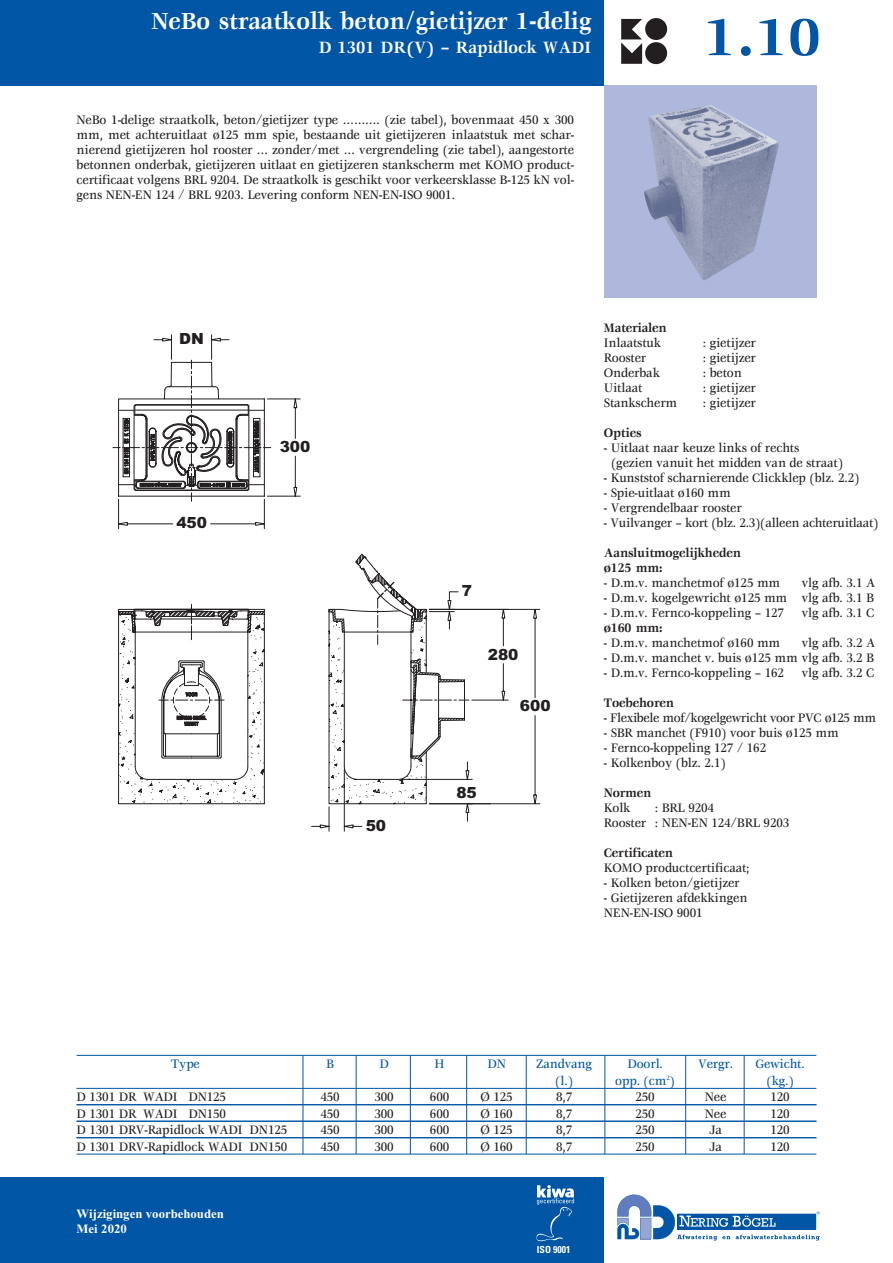
<style>
.page{position:relative;width:893px;height:1263px;background:#fff}
.page>*{position:absolute;margin:0;border:0;box-sizing:border-box;transform-origin:0 0}
.t1{font:700 57px "Veljovic";color:#0155a5}
.t2{font:700 25.5px "Veljovic";color:#fff;scale:.9 1}
.t3{font:700 18px "Veljovic";color:#fff;scale:.9 1}
.t4{font:900 15.3px "Arial";letter-spacing:.005em;color:#231f20}
.t5{font:500 13.5px/15px "Veljovic";letter-spacing:-.01em;color:#231f20;scale:.9 1}
.t6{font:700 13.5px/15px "Veljovic";letter-spacing:-.01em;color:#231f20;scale:.9 1}
.t7{font:500 13.5px "Veljovic";letter-spacing:-.01em;color:#0155a5;scale:.9 1}
.t8{font:500 13.5px "Veljovic";letter-spacing:-.03em;color:#231f20;scale:.9 1}
.t9{font:700 12.75px/15px "Times New Roman";color:#fff}
.t10{font:700 condensed 9.75px "Univers LT Std";color:#fff}
</style>
<div class="page">
<div style="left:0;top:1178px;width:604px;height:85px;background:#0155a5"></div>
<div style="left:0;top:0;width:604px;height:85px;background:#0155a5"></div>
<svg style="left:617px;top:1194px;width:203px;height:46px"></svg>
<svg style="left:621px;top:19px;width:21px;height:45px"></svg>
<div style="left:645px;top:18px;width:22px;height:22px;background:#231f20;border-radius:50%"></div>
<div style="left:645px;top:42px;width:22px;height:22px;background:#231f20;border-radius:50%"></div>
<svg style="left:537px;top:1185px;width:37px;height:56px"></svg>
<div style="left:604px;top:85px;width:212px;height:213px;background:#adb8dc"></div>
<img style="left:644px;top:105px;width:135px;height:175px">
<hr style="left:77px;top:1055px;width:739px;height:1px;background:#0155a5">
<hr style="left:77px;top:1088px;width:739px;height:1px;background:#0155a5">
<hr style="left:77px;top:1104px;width:739px;height:1px;background:#0155a5">
<hr style="left:77px;top:1121px;width:739px;height:1px;background:#0155a5">
<hr style="left:77px;top:1137px;width:739px;height:1px;background:#0155a5">
<hr style="left:77px;top:1154px;width:739px;height:1px;background:#0155a5">
<hr style="left:605px;top:1055px;width:1px;height:99px;background:#0155a5">
<hr style="left:303px;top:1055px;width:1px;height:99px;background:#0155a5">
<hr style="left:356px;top:1055px;width:1px;height:99px;background:#0155a5">
<hr style="left:410px;top:1055px;width:1px;height:99px;background:#0155a5">
<hr style="left:466px;top:1055px;width:1px;height:99px;background:#0155a5">
<hr style="left:526px;top:1055px;width:1px;height:99px;background:#0155a5">
<hr style="left:685px;top:1055px;width:1px;height:99px;background:#0155a5">
<hr style="left:744px;top:1055px;width:1px;height:99px;background:#0155a5">
<svg style="left:112px;top:334px;width:428px;height:498px"></svg>
<h2 class="t2" style="left:152px;top:11px;width:490px">NeBo straatkolk beton/gietijzer 1-delig</h2>
<h3 class="t3" style="left:319px;top:41px;width:304px">D 1301 DR(V) – Rapidlock WADI</h3>
<p class="t5" style="left:77px;top:113px;width:554px;text-align:justify">NeBo 1-delige straatkolk, beton/gietijzer type ………. (zie tabel), bovenmaat 450 x 300 mm, met achteruitlaat ø125 mm spie, bestaande uit gietijzeren inlaatstuk met schar&shy;nierend gietijzeren hol rooster … zonder/met … vergrendeling (zie tabel), aangestorte betonnen onderbak, gietijzeren uitlaat en gietijzeren stankscherm met KOMO product&shy;certificaat volgens BRL 9204. De straatkolk is geschikt voor verkeersklasse B-125 kN vol&shy;gens NEN-EN 124 / BRL 9203. Levering conform NEN-EN-ISO 9001.</p>
<h1 class="t1" style="left:704px;top:15px;width:119px">1.10</h1>
<p class="t4" style="left:179px;top:330px;width:26px">DN</p>
<p class="t4" style="left:176px;top:514px;width:32px">450</p>
<p class="t4" style="left:280px;top:438px;width:32px">300</p>
<p class="t4" style="left:366px;top:816px;width:22px">50</p>
<p class="t4" style="left:462px;top:582px;width:12px">7</p>
<p class="t4" style="left:488px;top:646px;width:32px">280</p>
<p class="t4" style="left:520px;top:697px;width:32px">600</p>
<p class="t4" style="left:456px;top:783px;width:22px">85</p>
<p class="t6" style="left:604px;top:322px;width:71px">Materialen</p>
<p class="t5" style="left:604px;top:337px;width:65px">Inlaatstuk</p>
<p class="t5" style="left:703px;top:337px;width:61px">: gietijzer</p>
<p class="t5" style="left:604px;top:352px;width:49px">Rooster</p>
<p class="t5" style="left:703px;top:352px;width:61px">: gietijzer</p>
<p class="t5" style="left:604px;top:367px;width:64px">Onderbak</p>
<p class="t5" style="left:703px;top:367px;width:45px">: beton</p>
<p class="t5" style="left:604px;top:382px;width:44px">Uitlaat</p>
<p class="t5" style="left:703px;top:382px;width:61px">: gietijzer</p>
<p class="t5" style="left:604px;top:397px;width:83px">Stankscherm</p>
<p class="t5" style="left:703px;top:397px;width:61px">: gietijzer</p>
<p class="t6" style="left:604px;top:427px;width:43px">Opties</p>
<p class="t5" style="left:611px;top:442px;width:259px;text-indent:-7px">- Uitlaat naar keuze links of rechts (gezien vanuit het midden van de straat)</p>
<p class="t5" style="left:604px;top:472px;width:286px">- Kunststof scharnierende Clickklep (blz. 2.2)</p>
<p class="t5" style="left:604px;top:487px;width:143px">- Spie-uitlaat ø160 mm</p>
<p class="t5" style="left:604px;top:502px;width:155px">- Vergrendelbaar rooster</p>
<p class="t5" style="left:604px;top:517px;width:307px">- Vuilvanger – kort (blz. 2.3)(alleen achteruitlaat)</p>
<p class="t6" style="left:604px;top:547px;width:154px">Aansluitmogelijkheden ø125 mm:</p>
<p class="t5" style="left:604px;top:577px;width:198px">- D.m.v. manchetmof ø125 mm</p>
<p class="t5" style="left:802px;top:577px;width:83px">vlg afb. 3.1 A</p>
<p class="t5" style="left:604px;top:592px;width:302px">- D.m.v. kogelgewricht ø125 mm vlg afb. 3.1 B</p>
<p class="t5" style="left:604px;top:607px;width:202px">- D.m.v. Fernco-koppeling – 127</p>
<p class="t5" style="left:802px;top:607px;width:82px">vlg afb. 3.1 C</p>
<p class="t6" style="left:604px;top:622px;width:67px">ø160 mm:</p>
<p class="t5" style="left:604px;top:637px;width:198px">- D.m.v. manchetmof ø160 mm</p>
<p class="t5" style="left:802px;top:637px;width:83px">vlg afb. 3.2 A</p>
<p class="t5" style="left:604px;top:652px;width:302px">- D.m.v. manchet v. buis ø125 mm vlg afb. 3.2 B</p>
<p class="t5" style="left:604px;top:667px;width:202px">- D.m.v. Fernco-koppeling – 162</p>
<p class="t5" style="left:802px;top:667px;width:82px">vlg afb. 3.2 C</p>
<p class="t6" style="left:604px;top:697px;width:80px">Toebehoren</p>
<p class="t8" style="left:604px;top:712px;width:304px">- Flexibele mof/kogelgewricht voor PVC ø125 mm</p>
<p class="t5" style="left:604px;top:727px;width:263px">- SBR manchet (F910) voor buis ø125 mm</p>
<p class="t5" style="left:604px;top:742px;width:182px">- Fernco-koppeling 127 / 162</p>
<p class="t5" style="left:604px;top:757px;width:137px">- Kolkenboy (blz. 2.1)</p>
<p class="t6" style="left:604px;top:787px;width:54px">Normen</p>
<p class="t5" style="left:604px;top:802px;width:31px">Kolk</p>
<p class="t5" style="left:604px;top:802px;width:208px;text-indent:51px">: BRL 9204<br>Rooster : NEN-EN 124/BRL 9203</p>
<p class="t6" style="left:604px;top:847px;width:78px">Certificaten</p>
<p class="t5" style="left:604px;top:862px;width:164px">KOMO productcertificaat;</p>
<p class="t5" style="left:604px;top:877px;width:152px">- Kolken beton/gietijzer</p>
<p class="t5" style="left:604px;top:892px;width:161px">- Gietijzeren afdekkingen<br>NEN-EN-ISO 9001</p>
<p class="t7" style="left:171px;top:1058px;width:33px">Type</p>
<p class="t7" style="left:326px;top:1058px;width:10px">B</p>
<p class="t7" style="left:379px;top:1058px;width:12px">D</p>
<p class="t7" style="left:435px;top:1058px;width:13px">H</p>
<p class="t7" style="left:487px;top:1058px;width:22px">DN</p>
<p class="t7" style="left:536px;top:1058px;width:64px">Zandvang</p>
<p class="t7" style="left:627px;top:1058px;width:41px">Doorl.</p>
<p class="t7" style="left:698px;top:1058px;width:41px">Vergr.</p>
<p class="t7" style="left:755px;top:1058px;width:56px">Gewicht.</p>
<p class="t7" style="left:555px;top:1075px;width:21px">(l.)</p>
<p class="t7" style="left:615px;top:1075px;width:68px">opp. (cm<sup>2</sup>)</p>
<p class="t7" style="left:766px;top:1075px;width:32px">(kg.)</p>
<p class="t5" style="left:77px;top:1091px;width:168px">D 1301 DR WADI DN125</p>
<p class="t5" style="left:320px;top:1091px;width:23px">450</p>
<p class="t5" style="left:374px;top:1091px;width:23px">300</p>
<p class="t5" style="left:430px;top:1091px;width:23px">600</p>
<p class="t5" style="left:480px;top:1091px;width:37px">Ø 125</p>
<p class="t5" style="left:556px;top:1091px;width:19px">8,7</p>
<p class="t5" style="left:635px;top:1091px;width:23px">250</p>
<p class="t5" style="left:705px;top:1091px;width:25px">Nee</p>
<p class="t5" style="left:770px;top:1091px;width:23px">120</p>
<p class="t5" style="left:77px;top:1107px;width:168px">D 1301 DR WADI DN150</p>
<p class="t5" style="left:320px;top:1107px;width:23px">450</p>
<p class="t5" style="left:374px;top:1107px;width:23px">300</p>
<p class="t5" style="left:430px;top:1107px;width:23px">600</p>
<p class="t5" style="left:480px;top:1107px;width:37px">Ø 160</p>
<p class="t5" style="left:556px;top:1107px;width:19px">8,7</p>
<p class="t5" style="left:635px;top:1107px;width:23px">250</p>
<p class="t5" style="left:705px;top:1107px;width:25px">Nee</p>
<p class="t5" style="left:770px;top:1107px;width:23px">120</p>
<p class="t5" style="left:77px;top:1124px;width:236px">D 1301 DRV-Rapidlock WADI DN125</p>
<p class="t5" style="left:320px;top:1124px;width:23px">450</p>
<p class="t5" style="left:374px;top:1124px;width:23px">300</p>
<p class="t5" style="left:430px;top:1124px;width:23px">600</p>
<p class="t5" style="left:480px;top:1124px;width:37px">Ø 125</p>
<p class="t5" style="left:556px;top:1124px;width:19px">8,7</p>
<p class="t5" style="left:635px;top:1124px;width:23px">250</p>
<p class="t5" style="left:709px;top:1124px;width:15px">Ja</p>
<p class="t5" style="left:770px;top:1124px;width:23px">120</p>
<p class="t5" style="left:77px;top:1140px;width:236px">D 1301 DRV-Rapidlock WADI DN150</p>
<p class="t5" style="left:320px;top:1140px;width:23px">450</p>
<p class="t5" style="left:374px;top:1140px;width:23px">300</p>
<p class="t5" style="left:430px;top:1140px;width:23px">600</p>
<p class="t5" style="left:480px;top:1140px;width:37px">Ø 160</p>
<p class="t5" style="left:556px;top:1140px;width:19px">8,7</p>
<p class="t5" style="left:635px;top:1140px;width:23px">250</p>
<p class="t5" style="left:709px;top:1140px;width:15px">Ja</p>
<p class="t5" style="left:770px;top:1140px;width:23px">120</p>
<p class="t9" style="left:77px;top:1207px;width:149px">Wijzigingen voorbehouden<br>Mei 2020</p>
<p class="t10" style="left:537px;top:1244px;width:35px">ISO 9001</p>
</div>
